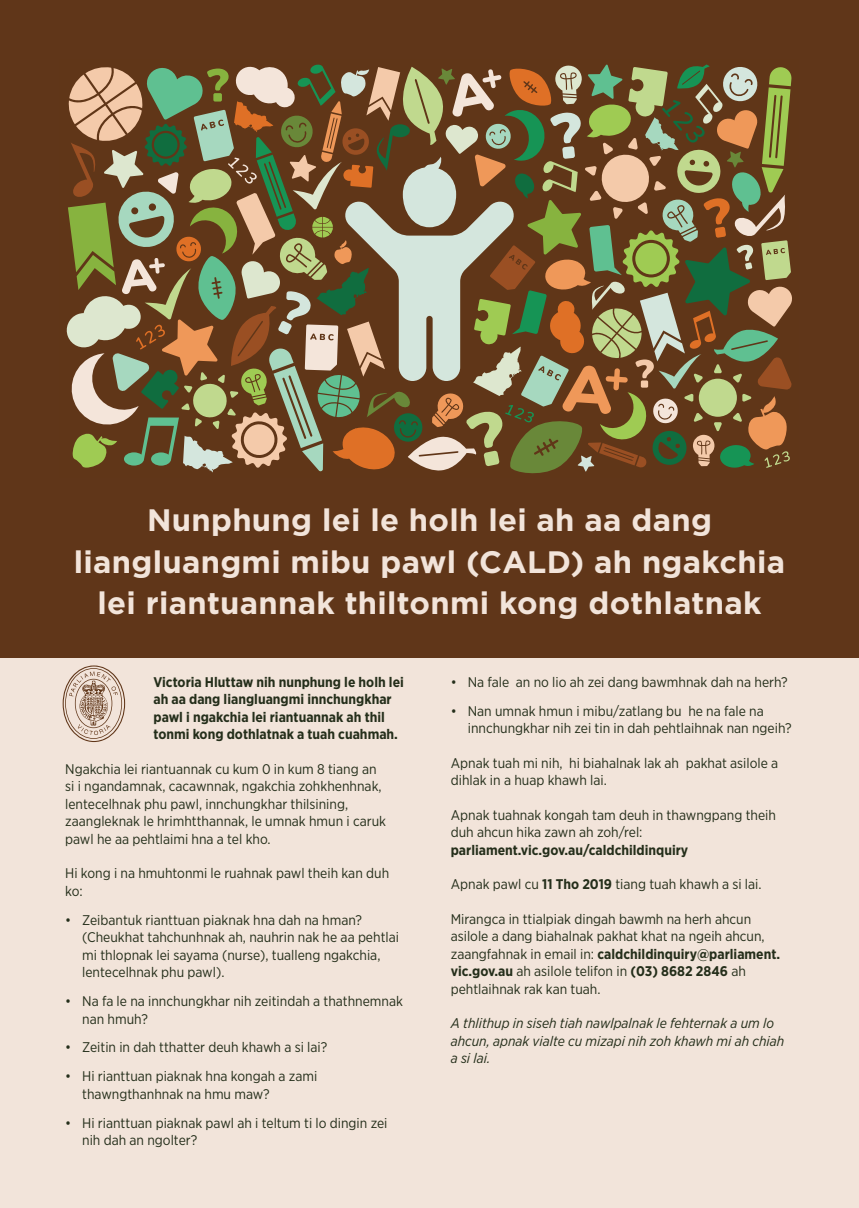
<style>
.page{position:relative;width:859px;height:1208px;background:#fff}
.page>*{position:absolute;margin:0;border:0;box-sizing:border-box;transform-origin:0 0}
.t1{font:700 31px/41.2px "Gotham";letter-spacing:.01em;color:#f2e4da;text-align:center}
.Body{font:14px/17.5px "Gotham Narrow";color:#242e1a}
.Body-2{font:700 14px/17.5px "Gotham Narrow";color:#242e1a}
.Body-3{font:italic 14px/17.5px "Gotham Narrow";color:#242e1a}
.s1{font-weight:700}
</style>
<div class="page">
<div style="left:0;top:506px;width:859px;height:702px;background:#f2e4da"></div>
<div style="left:0;top:0;width:859px;height:658px;background:#603619"></div>
<svg style="left:66px;top:64px;width:726px;height:410px"></svg>
<svg style="left:63px;top:665px;width:62px;height:77px"></svg>
<p class="t1" style="left:74px;top:499px;width:713px">Nunphung lei le holh lei ah aa dang liangluangmi mibu pawl (CALD) ah ngakchia lei riantuannak thiltonmi kong dothlatnak</p>
<p class="Body-2" style="left:153px;top:673px;width:252px">Victoria Hluttaw nih nunphung le holh lei ah aa dang liangluangmi innchungkhar pawl i ngakchia lei riantuannak ah thil tonmi kong dothlatnak a tuah cuahmah.</p>
<p class="Body" style="left:65px;top:760px;width:322px">Ngakchia lei riantuannak cu kum 0 in kum 8 tiang an si i ngandamnak, cacawnnak, ngakchia zohkhenhnak, lentecelhnak phu pawl, innchungkhar thilsining, zaangleknak le hrimhtthannak, le umnak hmun i caruk pawl he aa pehtlaimi hna a tel kho.</p>
<p class="Body" style="left:65px;top:864px;width:325px">Hi kong i na hmuhtonmi le ruahnak pawl theih kan duh ko:</p>
<p class="Body" style="left:82px;top:910px;width:318px;text-indent:-17px">• Zeibantuk rianttuan piaknak hna dah na hman? (Cheukhat tahchunhnak ah, nauhrin nak he aa pehtlai mi thlopnak lei sayama (nurse), tualleng ngakchia, lentecelhnak phu pawl).</p>
<p class="Body" style="left:82px;top:992px;width:322px;text-indent:-17px">• Na fa le na innchungkhar nih zeitindah a thathnemnak nan hmuh?</p>
<p class="Body" style="left:65px;top:1038px;width:264px">• Zeitin in dah tthatter deuh khawh a si lai?</p>
<p class="Body" style="left:82px;top:1067px;width:237px;text-indent:-17px">• Hi rianttuan piaknak hna kongah a zami thawngthanhnak na hmu maw?</p>
<p class="Body" style="left:82px;top:1113px;width:307px;text-indent:-17px">• Hi rianttuan piaknak pawl ah i teltum ti lo dingin zei nih dah an ngolter?</p>
<p class="Body" style="left:451px;top:673px;width:339px">• Na fale an no lio ah zei dang bawmhnak dah na herh?</p>
<p class="Body" style="left:468px;top:701px;width:325px;text-indent:-17px">• Nan umnak hmun i mibu/zatlang bu he na fale na innchungkhar nih zei tin in dah pehtlaihnak nan ngeih?</p>
<p class="Body" style="left:451px;top:753px;width:329px">Apnak tuah mi nih, hi biahalnak lak ah pakhat asilole a dihlak in a huap khawh lai.</p>
<p class="Body" style="left:451px;top:805px;width:327px">Apnak tuahnak kongah tam deuh in thawngpang theih duh ahcun hika zawn ah zoh/rel: <span class="s1">parliament.vic.gov.au/caldchildinquiry</span></p>
<p class="Body" style="left:451px;top:875px;width:312px">Apnak pawl cu <span class="s1">11 Tho 2019</span> tiang tuah khawh a si lai.</p>
<p class="Body" style="left:451px;top:909px;width:331px">Mirangca in ttialpiak dingah bawmh na herh ahcun asilole a dang biahalnak pakhat khat na ngeih ahcun, zaangfahnak in email in: <span class="s1">caldchildinquiry@parliament. vic.gov.au</span> ah asilole telifon in <span class="s1">(03) 8682 2846</span> ah pehtlaihnak rak kan tuah.</p>
<p class="Body-3" style="left:451px;top:1014px;width:335px">A thlithup in siseh tiah nawlpalnak le fehternak a um lo ahcun, apnak vialte cu mizapi nih zoh khawh mi ah chiah a si lai.</p>
</div>
